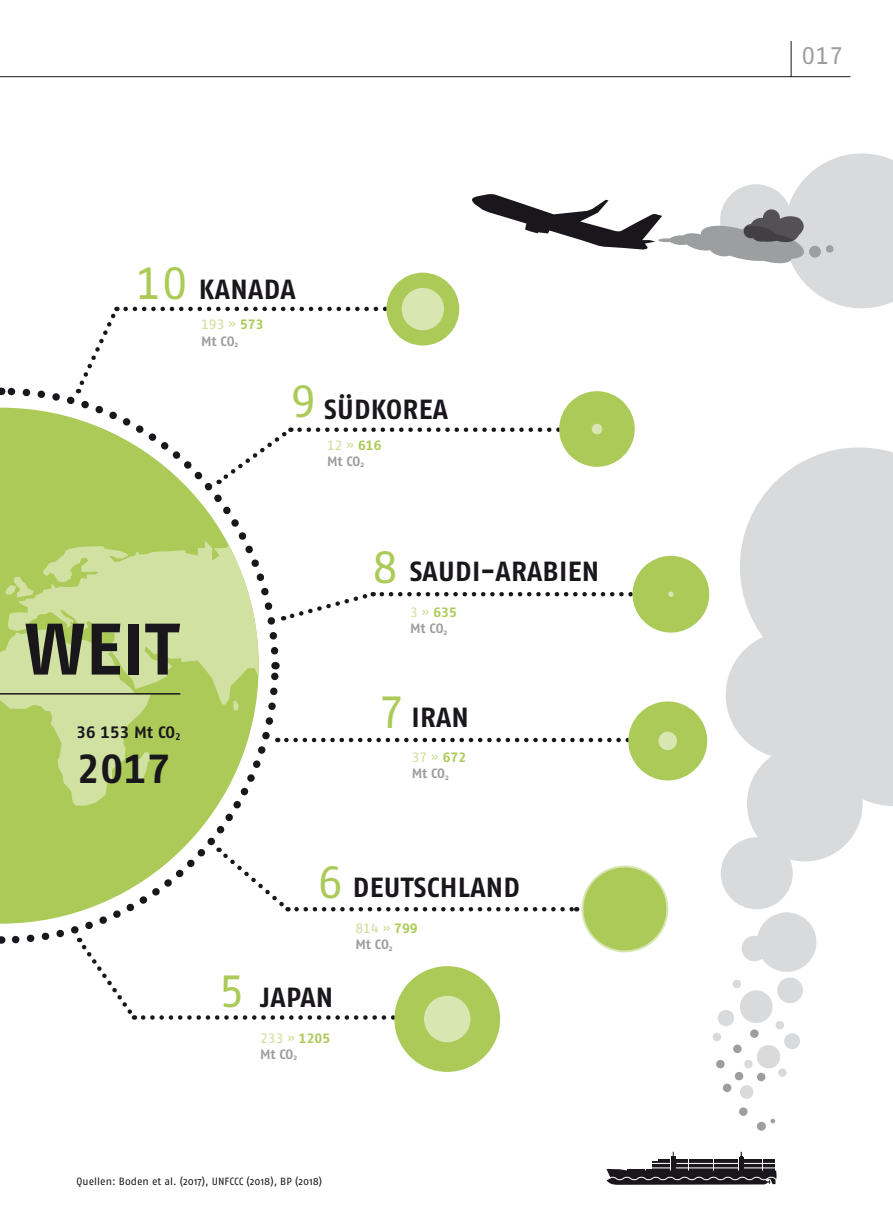
<style>
.page{position:relative;width:893px;height:1225px;background:#fff}
.page>*{position:absolute;margin:0;border:0;box-sizing:border-box;transform-origin:0 0}
.t1{font:700 72.75px "Fago Pro";color:#1a171c}
.t2{font:45px "Fago Pro";color:#acca58}
.t3{font:700 40.5px "Fago Pro";color:#1a171c}
.t4{font:700 27.75px "Fago Pro";letter-spacing:.01em;color:#1a171c}
.t5{font:24px "Fago Pro";color:#9c9e9f}
.t6{font:700 16.5px "Fago Pro";letter-spacing:-.005em;color:#1a171c}
.t7{font:13.5px/16.2px "Fago Pro";color:#cdde98}
.t8{font:700 13.5px/16.2px "Fago Pro";letter-spacing:-.01em;color:#9c9e9f}
.t9{font:10.5px "Fago Pro";letter-spacing:.005em;color:#1a171c}
.s1{font-weight:700;color:#acca58}
.s2{font-weight:700;color:#9c9e9f}
.s3{font-weight:400;color:#cdde98}
.s4{color:#acca58}
.s5{font-weight:400;font-size:45px;color:#acca58}
</style>
<div class="page">
<svg style="left:740px;top:447px;width:153px;height:359px;background:#dedfe0"></svg>
<div style="left:747px;top:745px;width:116px;height:116px;background:#d9dadb;border-radius:50%"></div>
<div style="left:726px;top:631px;width:127px;height:127px;background:#d9dadb;border-radius:50%"></div>
<div style="left:721px;top:837px;width:72px;height:72px;background:#d9dadb;border-radius:50%"></div>
<div style="left:757px;top:912px;width:59px;height:60px;background:#d9dadb;border-radius:50%"></div>
<div style="left:740px;top:990px;width:33px;height:33px;background:#d9dadb;border-radius:50%"></div>
<div style="left:757px;top:1045px;width:23px;height:23px;background:#d9dadb;border-radius:50%"></div>
<div style="left:740px;top:1085px;width:13px;height:13px;background:#d9dadb;border-radius:50%"></div>
<div style="left:735px;top:1071px;width:8px;height:9px;background:#9c9e9f;border-radius:50%"></div>
<div style="left:739px;top:1107px;width:8px;height:8px;background:#9c9e9f;border-radius:50%"></div>
<div style="left:750px;top:1029px;width:9px;height:8px;background:#9c9e9f;border-radius:50%"></div>
<div style="left:757px;top:1072px;width:8px;height:9px;background:#9c9e9f;border-radius:50%"></div>
<div style="left:723px;top:1083px;width:8px;height:9px;background:#9c9e9f;border-radius:50%"></div>
<div style="left:716px;top:1059px;width:9px;height:9px;background:#9c9e9f;border-radius:50%"></div>
<div style="left:733px;top:1044px;width:9px;height:9px;background:#9c9e9f;border-radius:50%"></div>
<div style="left:744px;top:1059px;width:9px;height:9px;background:#d9dadb;border-radius:50%"></div>
<div style="left:713px;top:1032px;width:8px;height:9px;background:#d9dadb;border-radius:50%"></div>
<div style="left:776px;top:1020px;width:8px;height:9px;background:#d9dadb;border-radius:50%"></div>
<div style="left:733px;top:979px;width:8px;height:9px;background:#d9dadb;border-radius:50%"></div>
<div style="left:778px;top:1068px;width:9px;height:8px;background:#d9dadb;border-radius:50%"></div>
<div style="left:777px;top:977px;width:26px;height:26px;background:#d9dadb;border-radius:50%"></div>
<div style="left:742px;top:935px;width:25px;height:26px;background:#d9dadb;border-radius:50%"></div>
<svg style="left:784px;top:1033px;width:16px;height:16px"></svg>
<div style="left:718px;top:1009px;width:16px;height:17px;background:#d9dadb;border-radius:50%"></div>
<hr style="left:791px;top:41px;width:1px;height:36px;background:#1a171c">
<svg style="left:79px;top:307px;width:330px;height:77px"></svg>
<svg style="left:185px;top:658px;width:74px;height:7px"></svg>
<svg style="left:0;top:658px;width:185px;height:147px;background:#c3d886"></svg>
<svg style="left:8px;top:665px;width:273px;height:279px"></svg>
<svg style="left:0;top:384px;width:282px;height:274px"></svg>
<svg style="left:0;top:672px;width:2px;height:272px"></svg>
<hr style="left:0;top:693px;width:180px;height:1px;background:#1a171c">
<svg style="left:78px;top:937px;width:362px;height:83px"></svg>
<svg style="left:283px;top:592px;width:91px;height:29px"></svg>
<svg style="left:286px;top:737px;width:342px;height:5px"></svg>
<svg style="left:219px;top:847px;width:71px;height:65px"></svg>
<svg style="left:296px;top:907px;width:281px;height:4px"></svg>
<svg style="left:219px;top:426px;width:74px;height:58px"></svg>
<svg style="left:299px;top:427px;width:260px;height:5px"></svg>
<div style="left:394px;top:966px;width:106px;height:106px;background:#acca58;border-radius:53px"></div>
<div style="left:424px;top:995px;width:46px;height:47px;background:#d8e6b2;border-radius:23px"></div>
<svg style="left:581px;top:865px;width:87px;height:87px"></svg>
<div style="left:583px;top:867px;width:83px;height:83px;background:#acca58;border-radius:41px"></div>
<div style="left:628px;top:701px;width:79px;height:79px;background:#acca58;border-radius:39px"></div>
<div style="left:658px;top:731px;width:19px;height:19px;background:#d8e6b2;border-radius:9px"></div>
<div style="left:632px;top:556px;width:77px;height:76px;background:#acca58;border-radius:38px"></div>
<svg style="left:382px;top:591px;width:291px;height:6px"></svg>
<div style="left:559px;top:391px;width:76px;height:76px;background:#acca58;border-radius:38px"></div>
<div style="left:592px;top:424px;width:10px;height:10px;background:#d8e6b2;border-radius:5px"></div>
<div style="left:386px;top:273px;width:73px;height:72px;background:#acca58;border-radius:36px"></div>
<div style="left:402px;top:288px;width:42px;height:42px;background:#d8e6b2;border-radius:21px"></div>
<svg style="left:472px;top:194px;width:190px;height:56px"></svg>
<div style="left:669px;top:235px;width:25px;height:10px;background:#9c9e9f;border-radius:50%"></div>
<svg style="left:658px;top:238px;width:17px;height:4px"></svg>
<svg style="left:681px;top:153px;width:212px;height:156px"></svg>
<div style="left:757px;top:1121px;width:9px;height:9px;background:#9c9e9f;border-radius:50%"></div>
<svg style="left:770px;top:1118px;width:5px;height:5px"></svg>
<div style="left:769px;top:1159px;width:5px;height:13px;background:#1a171c"></div>
<div style="left:763px;top:1159px;width:5px;height:13px;background:#1a171c"></div>
<div style="left:757px;top:1159px;width:5px;height:13px;background:#1a171c"></div>
<div style="left:751px;top:1159px;width:5px;height:13px;background:#1a171c"></div>
<div style="left:744px;top:1159px;width:5px;height:13px;background:#1a171c"></div>
<hr style="left:739px;top:1157px;width:4px;height:15px;background:#1a171c">
<div style="left:733px;top:1159px;width:5px;height:13px;background:#1a171c"></div>
<div style="left:726px;top:1159px;width:6px;height:13px;background:#1a171c"></div>
<div style="left:720px;top:1159px;width:5px;height:13px;background:#1a171c"></div>
<div style="left:714px;top:1159px;width:5px;height:13px;background:#1a171c"></div>
<div style="left:708px;top:1159px;width:5px;height:13px;background:#1a171c"></div>
<div style="left:701px;top:1159px;width:6px;height:13px;background:#1a171c"></div>
<div style="left:695px;top:1159px;width:5px;height:13px;background:#1a171c"></div>
<div style="left:689px;top:1159px;width:5px;height:13px;background:#1a171c"></div>
<div style="left:683px;top:1159px;width:5px;height:13px;background:#1a171c"></div>
<div style="left:676px;top:1159px;width:6px;height:13px;background:#1a171c"></div>
<hr style="left:671px;top:1156px;width:4px;height:15px;background:#1a171c">
<div style="left:665px;top:1159px;width:5px;height:12px;background:#1a171c"></div>
<div style="left:659px;top:1159px;width:5px;height:13px;background:#1a171c"></div>
<div style="left:652px;top:1160px;width:5px;height:13px;background:#1a171c"></div>
<svg style="left:740px;top:1151px;width:2px;height:6px"></svg>
<hr style="left:617px;top:1167px;width:53px;height:1px;background:#fff">
<hr style="left:628px;top:1162px;width:42px;height:2px;background:#fff">
<hr style="left:676px;top:1167px;width:62px;height:1px;background:#fff">
<hr style="left:676px;top:1162px;width:62px;height:2px;background:#fff">
<hr style="left:744px;top:1167px;width:31px;height:1px;background:#fff">
<hr style="left:744px;top:1162px;width:33px;height:2px;background:#fff">
<svg style="left:606px;top:1168px;width:171px;height:16px"></svg>
<hr style="left:0;top:76px;width:850px;height:1px;background:#1a171c">
<h2 class="t2" style="left:136px;top:256px;width:54px">10</h2>
<p class="t4" style="left:199px;top:273px;width:67px">KANADA</p>
<p class="t7" style="left:201px;top:316px;width:64px">193 » <span class="s1">573<br></span><span class="s2">MT CO</span><sub>2</sub></p>
<h2 class="t2" style="left:290px;top:374px;width:28px">9</h2>
<p class="t4" style="left:324px;top:392px;width:79px">SÜDKOREA</p>
<p class="t8" style="left:327px;top:437px;width:56px"><span class="s3">12 »</span> <span class="s4">616<br></span>MT CO<sub>2</sub></p>
<h1 class="t1" style="left:25px;top:605px;width:150px">WEIT</h1>
<p class="t6" style="left:77px;top:722px;width:106px">36 153 MT CO<sub>2</sub></p>
<h3 class="t3" style="left:77px;top:744px;width:95px">2017</h3>
<h2 class="t2" style="left:372px;top:540px;width:28px">8</h2>
<p class="t4" style="left:410px;top:554px;width:191px">SAUDI-ARABIEN</p>
<p class="t8" style="left:410px;top:604px;width:48px"><span class="s3">3 »</span> <span class="s4">635<br></span>MT CO<sub>2</sub></p>
<h2 class="t2" style="left:378px;top:685px;width:28px">7</h2>
<p class="t4" style="left:411px;top:701px;width:59px">IRA N</p>
<p class="t8" style="left:412px;top:749px;width:56px"><span class="s3">37 »</span> <span class="s4">672<br></span>MT CO<sub>2</sub></p>
<h2 class="t2" style="left:317px;top:855px;width:28px">6</h2>
<p class="t4" style="left:219px;top:980px;width:116px"><span class="s5">5</span>JAPAN</p>
<p class="t7" style="left:260px;top:1029px;width:72px">233 » <span class="s1">1205<br></span><span class="s2">MT CO</span><sub>2</sub></p>
<p class="t4" style="left:353px;top:871px;width:33px">DEUTSCHLA</p>
<p class="t4" style="left:486px;top:871px;width:32px">ND</p>
<p class="t7" style="left:355px;top:920px;width:64px">814 » <span class="s1">799<br></span><span class="s2">MT CO</span><sub>2</sub></p>
<p class="t9" style="left:77px;top:1175px;width:247px">Quellen: Boden et al. (2017), UNFCCC (2018), BP (2018)</p>
<p class="t5" style="left:801px;top:42px;width:43px">017</p>
</div>
